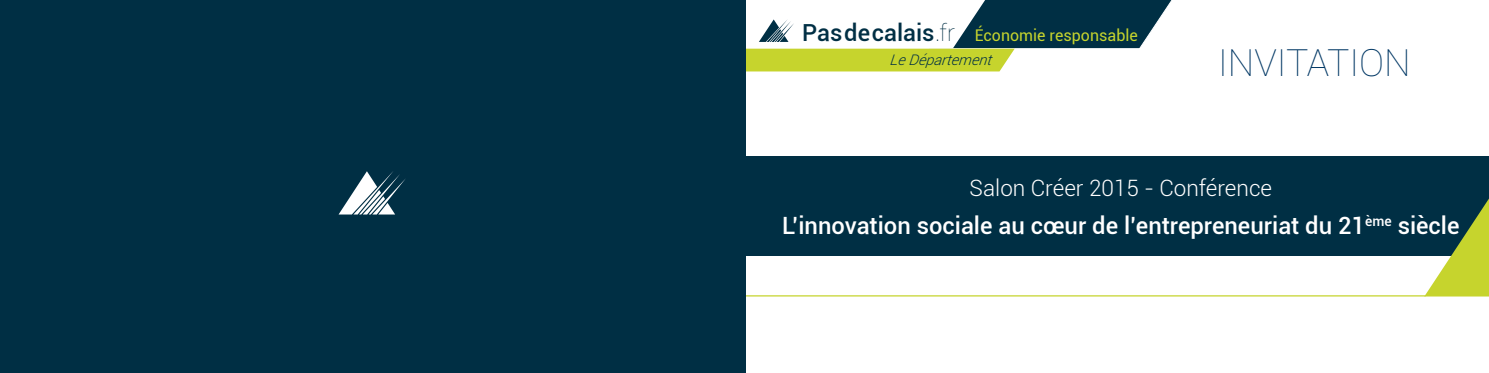
<style>
.page{position:relative;width:1489px;height:373px;background:#fff}
.page>*{position:absolute;margin:0;border:0;box-sizing:border-box;transform-origin:0 0}
.t1{font:100 37.5px "Roboto";color:#003764}
.t2{font:500 23.75px "Roboto";color:#fff}
.t3{font:300 22.5px "Roboto";color:#fff}
.t4{font:16.12px "Roboto";color:#c6d42d}
.t5{font:italic 300 14.5px "Roboto";color:#002f44}
.s1{font-weight:500;font-size:23.5px;color:#002f44}
.s2{font-weight:100;font-size:23.5px;color:#002f44}
</style>
<div class="page">
<div style="left:744px;top:156px;width:744px;height:99px;background:#002f44"></div>
<svg style="left:745px;top:0;width:427px;height:71px"></svg>
<svg style="left:1424px;top:200px;width:64px;height:96px"></svg>
<hr style="left:744px;top:295px;width:681px;height:1px;background:#c6d42d">
<div style="left:0;top:0;width:745px;height:372px;background:#002f44"></div>
<svg style="left:339px;top:171px;width:66px;height:43px"></svg>
<p class="t4" style="left:802px;top:24px;width:337px"><span class="s1">Pasdecalais</span><span class="s2">.fr</span> Économie responsable</p>
<p class="t5" style="left:889px;top:49px;width:107px">Le Département</p>
<h1 class="t1" style="left:1217px;top:37px;width:194px">INVITATION</h1>
<p class="t3" style="left:969px;top:172px;width:304px">Salon Créer 2015 - Conférence</p>
<p class="t2" style="left:782px;top:208px;width:679px">L’innovation sociale au cœur de l’entrepreneuriat du 21<sup>ème</sup> siècle</p>
</div>
